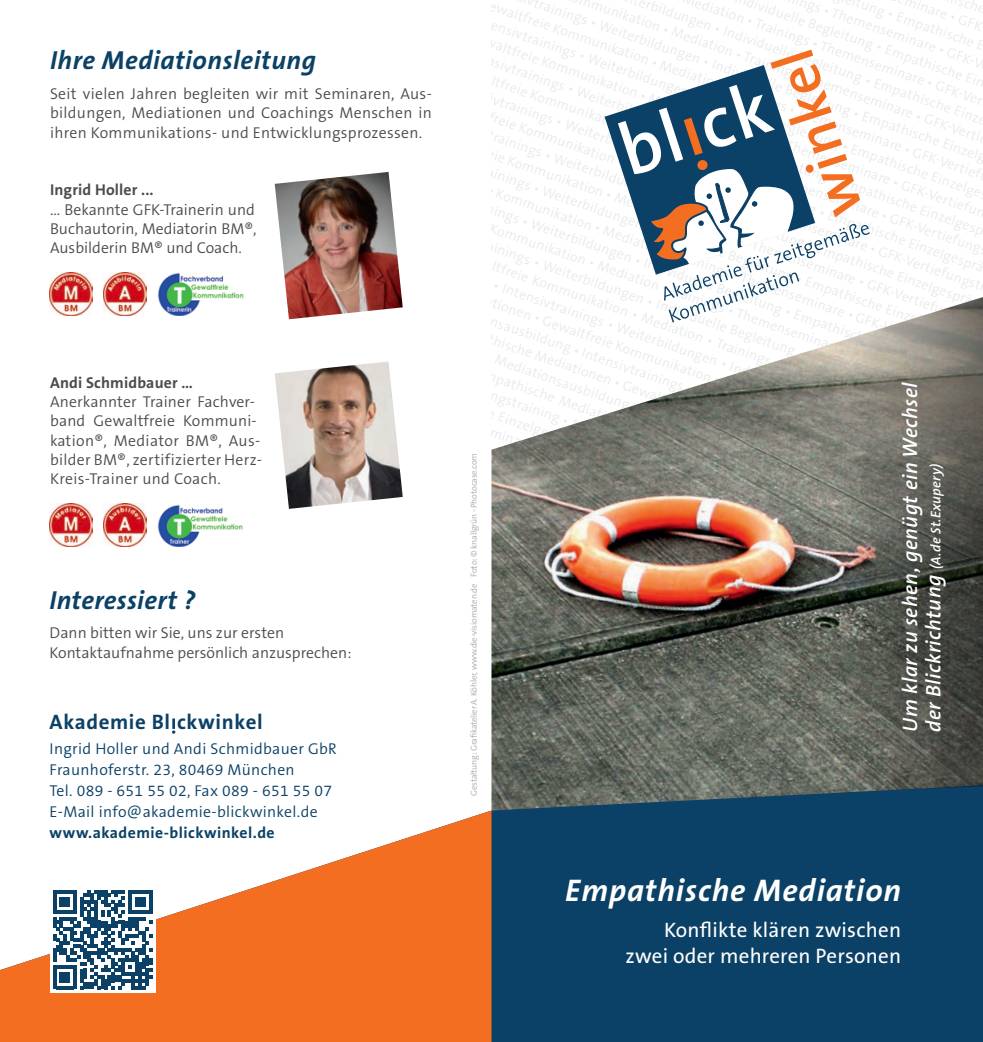
<style>
.page{position:relative;width:983px;height:1042px;background:#fff}
.page>*{position:absolute;margin:0;border:0;box-sizing:border-box;transform-origin:0 0}
.t1{font:600 74.38px "The Sans B6";color:#fff}
.t2{font:italic 700 31.5px "The Sans B7";letter-spacing:.03em;color:#fff}
.t3{font:italic 700 26.25px "The Sans B7";letter-spacing:.02em;color:#0b4166}
.t4{font:italic 600 21px/23.6px "The Sans B6";letter-spacing:.02em;color:#fff}
.t5{font:21px/25.2px "The Sans B5 Plain";letter-spacing:.01em;color:#fff;text-align:right}
.t6{font:700 21px "The Sans B7";letter-spacing:.03em;color:#0b4166}
.t7{font:300 15.75px/19.2px "The Sans B4";letter-spacing:.005em;color:#4b4c4d;text-align:justify}
.t8{font:300 15.75px/21px "The Sans B4";letter-spacing:.02em;color:#0b4166}
.t9{font:700 15.75px "The Sans B7";letter-spacing:.01em;color:#4b4c4d}
.t10{font:700 15.75px "The Sans B7";letter-spacing:.03em;color:#0b4166}
.t11{font:300 8.75px "The Sans B4";letter-spacing:-.02em;color:#a8a9ad}
.s1{font-size:14px}
</style>
<div class="page">
<svg style="left:175px;top:731px;width:807px;height:311px;fill:#0b4166"></svg>
<svg style="left:0;top:810px;width:491px;height:232px;fill:#f36e21"></svg>
<img style="left:491px;top:322px;width:491px;height:488px">
<div style="left:50px;top:886px;width:105px;height:106px;background:#fff"></div>
<svg style="left:53px;top:890px;width:99px;height:99px"></svg>
<svg style="left:848px;top:297px;width:134px;height:495px;background:#66665f"></svg>
<svg style="left:172px;top:718px;width:3px;height:16px"></svg>
<img style="left:50px;top:504px;width:42px;height:43px">
<img style="left:103px;top:504px;width:43px;height:43px">
<img style="left:157px;top:505px;width:86px;height:42px">
<svg style="left:604px;top:105px;width:36px;height:121px"></svg>
<img style="left:50px;top:272px;width:43px;height:43px">
<img style="left:104px;top:272px;width:42px;height:43px">
<img style="left:158px;top:273px;width:86px;height:42px">
<img style="left:275px;top:361px;width:127px;height:148px">
<img style="left:274px;top:172px;width:128px;height:147px">
<svg style="left:640px;top:50px;width:229px;height:272px"></svg>
<h3 class="t3" style="left:50px;top:47px;width:267px">Ihre Mediationsleitung</h3>
<p class="t7" style="left:50px;top:85px;width:383px">Seit vielen Jahren begleiten wir mit Seminaren, Aus&shy;bildungen, Mediationen und Coachings Menschen in ihren Kommunikations- und Entwicklungsprozessen.</p>
<p class="t9" style="left:50px;top:182px;width:105px">Ingrid Holler ...</p>
<p class="t7" style="left:50px;top:200px;width:208px">... Bekannte GFK-Trainerin und Buchautorin, Mediatorin BM®, Ausbilderin BM® und Coach.</p>
<p class="t9" style="left:50px;top:374px;width:144px">Andi Schmidbauer …</p>
<p class="t7" style="left:50px;top:393px;width:213px;text-align:left">Anerkannter Trainer Fachver&shy;band Gewaltfreie Kommuni&shy;kation®, Mediator BM®, Aus&shy;bilder BM®, zertifizierter Herz-<br>Kreis-Trainer und Coach.</p>
<h3 class="t3" style="left:50px;top:586px;width:147px">Interessiert ?</h3>
<p class="t7" style="left:50px;top:624px;width:303px">Dann bitten wir Sie, uns zur ersten<br>Kontaktaufnahme persönlich anzusprechen:</p>
<h3 class="t6" style="left:50px;top:711px;width:214px">Akademie Bl ckwinkel</h3>
<p class="t8" style="left:50px;top:738px;width:289px">Ingrid Holler und Andi Schmidbauer GbR Fraunhoferstr. 23, 80469 München<br>Tel. 089 - 651 55 02, Fax 089 - 651 55 07<br>E-Mail info@akademie-blickwinkel.de</p>
<p class="t10" style="left:50px;top:824px;width:226px">www.akademie-blickwinkel.de</p>
<p class="t11" style="left:469px;top:796px;width:344px;rotate:-90deg">Gestaltung: Grafikatelier A. Köhler, www.die-visiomaten.de Foto: © knallgrün - Photocase.com</p>
<h1 class="t1" style="left:609px;top:116px;width:156px;rotate:-18deg">bl ck</h1>
<h3 class="t4" style="left:898px;top:732px;width:351px;rotate:-90deg">Um klar zu sehen, genügt ein Wechsel der Blickrichtung <span class="s1">(A.de St.Exupery)</span></h3>
<h2 class="t2" style="left:565px;top:873px;width:337px">Empathische Mediation</h2>
<h3 class="t5" style="left:625px;top:918px;width:277px">Konflikte klären zwischen zwei oder mehreren Personen</h3>
</div>
